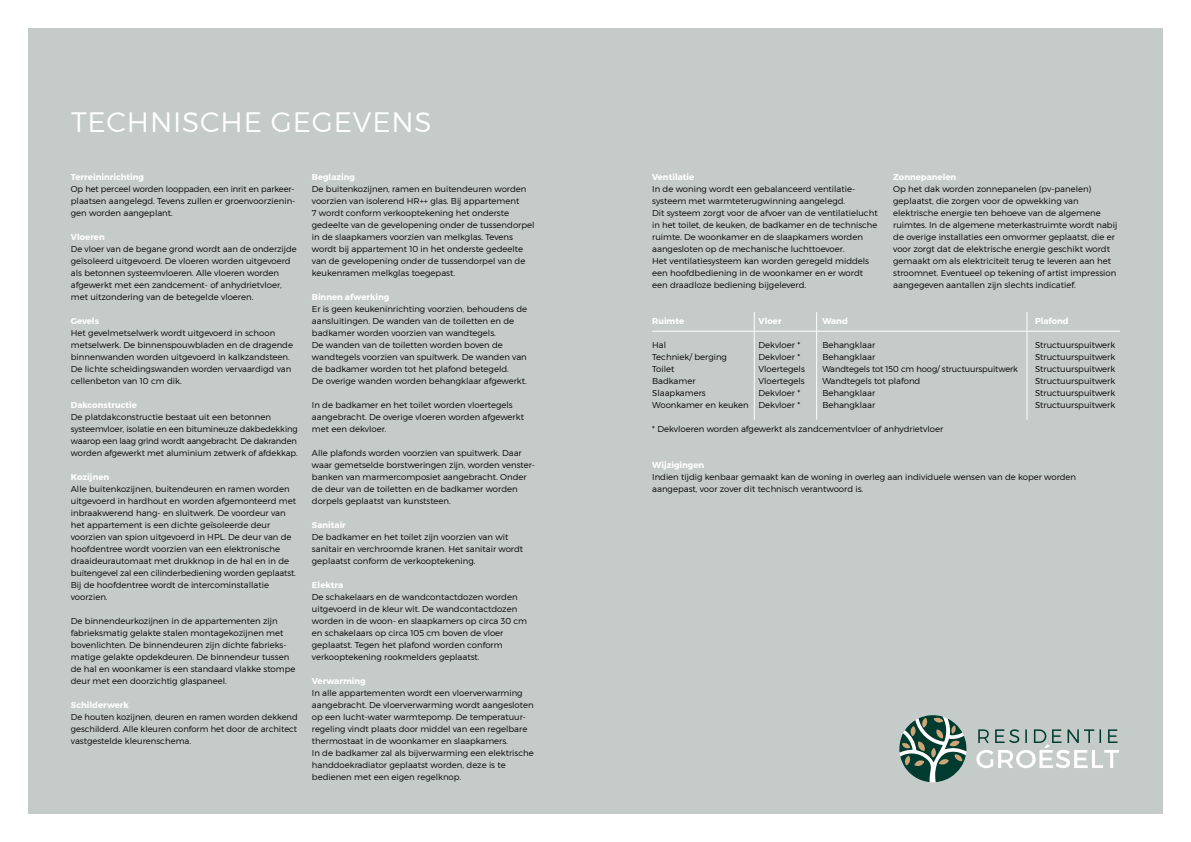
<style>
.page{position:relative;width:1191px;height:842px;background:#fff}
.page>*{position:absolute;margin:0;border:0;box-sizing:border-box;transform-origin:0 0}
.t1{font:300 28px "Montserrat";letter-spacing:.03em;color:#fff}
.t2{font:300 8.5px/12px "Montserrat";color:#000}
.t3{font:700 8.5px "Montserrat";color:#fff}
</style>
<div class="page">
<div style="left:595px;top:28px;width:567px;height:786px;background:#c5cbc9"></div>
<div style="left:28px;top:28px;width:567px;height:786px;background:#c5cbc9"></div>
<hr style="left:652px;top:331px;width:468px;height:1px;background:#fff">
<hr style="left:754px;top:312px;width:1px;height:108px;background:#fff">
<hr style="left:1026px;top:312px;width:1px;height:108px;background:#fff">
<hr style="left:816px;top:312px;width:1px;height:108px;background:#fff">
<svg style="left:899px;top:715px;width:67px;height:67px"></svg>
<svg style="left:976px;top:729px;width:143px;height:39px"></svg>
<h1 class="t1" style="left:71px;top:105px;width:362px">TECHNISCHE GEGEVENS</h1>
<p class="t3" style="left:71px;top:171px;width:75px">Terreininrichting</p>
<p class="t2" style="left:71px;top:183px;width:226px;text-align:justify">Op het perceel worden looppaden, een inrit en parkeer&shy;plaatsen aangelegd. Tevens zullen er groenvoorzienin&shy;gen worden aangeplant.</p>
<p class="t3" style="left:71px;top:231px;width:35px">Vloeren</p>
<p class="t2" style="left:71px;top:243px;width:227px">De vloer van de begane grond wordt aan de onderzijde geïsoleerd uitgevoerd. De vloeren worden uitgevoerd als betonnen systeemvloeren. Alle vloeren worden afgewerkt met een zandcement- of anhydrietvloer, met uitzondering van de betegelde vloeren.</p>
<p class="t3" style="left:71px;top:315px;width:30px">Gevels</p>
<p class="t2" style="left:71px;top:327px;width:224px">Het gevelmetselwerk wordt uitgevoerd in schoon metselwerk. De binnenspouwbladen en de dragende binnenwanden worden uitgevoerd in kalkzandsteen.<br>De lichte scheidingswanden worden vervaardigd van cellenbeton van 10 cm dik.</p>
<p class="t3" style="left:71px;top:400px;width:68px">Dakconstructie</p>
<p class="t2" style="left:71px;top:411px;width:228px">De platdakconstructie bestaat uit een betonnen systeemvloer, isolatie en een bitumineuze dakbedekking waarop een laag grind wordt aangebracht. De dakranden worden afgewerkt met aluminium zetwerk of afdekkap.</p>
<p class="t3" style="left:71px;top:471px;width:40px">Kozijnen</p>
<p class="t2" style="left:71px;top:483px;width:227px">Alle buitenkozijnen, buitendeuren en ramen worden uitgevoerd in hardhout en worden afgemonteerd met inbraakwerend hang- en sluitwerk. De voordeur van het appartement is een dichte geïsoleerde deur voorzien van spion uitgevoerd in HPL. De deur van de hoofdentree wordt voorzien van een elektronische draaideurautomaat met drukknop in de hal en in de buitengevel zal een cilinderbediening worden geplaatst.<br>Bij de hoofdentree wordt de intercominstallatie voorzien.</p>
<p class="t2" style="left:71px;top:615px;width:226px">De binnendeurkozijnen in de appartementen zijn fabrieksmatig gelakte stalen montagekozijnen met bovenlichten. De binnendeuren zijn dichte fabrieks&shy;matige gelakte opdekdeuren. De binnendeur tussen de hal en woonkamer is een standaard vlakke stompe deur met een doorzichtig glaspaneel.</p>
<p class="t3" style="left:71px;top:700px;width:60px">Schilderwerk</p>
<p class="t2" style="left:71px;top:711px;width:228px;text-align:justify">De houten kozijnen, deuren en ramen worden dekkend geschilderd. Alle kleuren conform het door de architect vastgestelde kleurenschema.</p>
<p class="t3" style="left:312px;top:171px;width:45px">Beglazing</p>
<p class="t2" style="left:312px;top:183px;width:224px">De buitenkozijnen, ramen en buitendeuren worden voorzien van isolerend HR++ glas. Bij appartement<br>7 wordt conform verkooptekening het onderste gedeelte van de gevelopening onder de tussendorpel in de slaapkamers voorzien van melkglas. Tevens wordt bij appartement 10 in het onderste gedeelte van de gevelopening onder de tussendorpel van de keukenramen melkglas toegepast.</p>
<p class="t3" style="left:312px;top:292px;width:79px">Binnen afwerking</p>
<p class="t2" style="left:312px;top:303px;width:217px">Er is geen keukeninrichting voorzien, behoudens de aansluitingen. De wanden van de toiletten en de badkamer worden voorzien van wandtegels.<br>De wanden van de toiletten worden boven de wandtegels voorzien van spuitwerk. De wanden van de badkamer worden tot het plafond betegeld.<br>De overige wanden worden behangklaar afgewerkt.</p>
<p class="t2" style="left:312px;top:399px;width:213px">In de badkamer en het toilet worden vloertegels aangebracht. De overige vloeren worden afgewerkt met een dekvloer.</p>
<p class="t2" style="left:312px;top:447px;width:225px">Alle plafonds worden voorzien van spuitwerk. Daar waar gemetselde borstweringen zijn, worden venster&shy;banken van marmercomposiet aangebracht. Onder de deur van de toiletten en de badkamer worden dorpels geplaatst van kunststeen.</p>
<p class="t3" style="left:312px;top:520px;width:36px">Sanitair</p>
<p class="t2" style="left:312px;top:531px;width:213px">De badkamer en het toilet zijn voorzien van wit sanitair en verchroomde kranen. Het sanitair wordt geplaatst conform de verkooptekening.</p>
<p class="t3" style="left:312px;top:580px;width:33px">Elektra</p>
<p class="t2" style="left:312px;top:591px;width:217px">De schakelaars en de wandcontactdozen worden uitgevoerd in de kleur wit. De wandcontactdozen worden in de woon- en slaapkamers op circa 30 cm en schakelaars op circa 105 cm boven de vloer geplaatst. Tegen het plafond worden conform verkooptekening rookmelders geplaatst.</p>
<p class="t3" style="left:312px;top:676px;width:55px">Verwarming</p>
<p class="t2" style="left:312px;top:687px;width:223px">In alle appartementen wordt een vloerverwarming aangebracht. De vloerverwarming wordt aangesloten op een lucht-water warmtepomp. De temperatuur&shy;regeling vindt plaats door middel van een regelbare thermostaat in de woonkamer en slaapkamers.<br>In de badkamer zal als bijverwarming een elektrische handdoekradiator geplaatst worden, deze is te bedienen met een eigen regelknop.</p>
<p class="t3" style="left:652px;top:171px;width:44px">Ventilatie</p>
<p class="t2" style="left:652px;top:183px;width:227px">In de woning wordt een gebalanceerd ventilatie&shy;systeem met warmteterugwinning aangelegd.<br>Dit systeem zorgt voor de afvoer van de ventilatielucht in het toilet, de keuken, de badkamer en de technische ruimte. De woonkamer en de slaapkamers worden aangesloten op de mechanische luchttoevoer.<br>Het ventilatiesysteem kan worden geregeld middels een hoofdbediening in de woonkamer en er wordt een draadloze bediening bijgeleverd.</p>
<p class="t3" style="left:893px;top:171px;width:65px">Zonnepanelen</p>
<p class="t2" style="left:893px;top:183px;width:225px">Op het dak worden zonnepanelen (pv-panelen) geplaatst, die zorgen voor de opwekking van elektrische energie ten behoeve van de algemene ruimtes. In de algemene meterkastruimte wordt nabij de overige installaties een omvormer geplaatst, die er voor zorgt dat de elektrische energie geschikt wordt gemaakt om als elektriciteit terug te leveren aan het stroomnet. Eventueel op tekening of artist impression aangegeven aantallen zijn slechts indicatief.</p>
<p class="t3" style="left:652px;top:316px;width:34px">Ruimte</p>
<p class="t3" style="left:758px;top:316px;width:25px">Vloer</p>
<p class="t3" style="left:822px;top:316px;width:27px">Wand</p>
<p class="t3" style="left:1035px;top:316px;width:35px">Plafond</p>
<p class="t2" style="left:652px;top:339px;width:16px">Hal</p>
<p class="t2" style="left:758px;top:339px;width:43px">Dekvloer *</p>
<p class="t2" style="left:822px;top:339px;width:54px">Behangklaar</p>
<p class="t2" style="left:1035px;top:339px;width:82px">Structuurspuitwerk</p>
<p class="t2" style="left:652px;top:351px;width:76px">Techniek/ berging</p>
<p class="t2" style="left:758px;top:351px;width:43px">Dekvloer *</p>
<p class="t2" style="left:822px;top:351px;width:54px">Behangklaar</p>
<p class="t2" style="left:1035px;top:351px;width:82px">Structuurspuitwerk</p>
<p class="t2" style="left:652px;top:363px;width:24px">Toilet</p>
<p class="t2" style="left:758px;top:363px;width:48px">Vloertegels</p>
<p class="t2" style="left:822px;top:363px;width:197px">Wandtegels tot 150 cm hoog/ structuurspuitwerk</p>
<p class="t2" style="left:1035px;top:363px;width:82px">Structuurspuitwerk</p>
<p class="t2" style="left:652px;top:375px;width:45px">Badkamer</p>
<p class="t2" style="left:758px;top:375px;width:48px">Vloertegels</p>
<p class="t2" style="left:822px;top:375px;width:100px">Wandtegels tot plafond</p>
<p class="t2" style="left:1035px;top:375px;width:82px">Structuurspuitwerk</p>
<p class="t2" style="left:652px;top:387px;width:55px">Slaapkamers</p>
<p class="t2" style="left:758px;top:387px;width:43px">Dekvloer *</p>
<p class="t2" style="left:822px;top:387px;width:54px">Behangklaar</p>
<p class="t2" style="left:1035px;top:387px;width:82px">Structuurspuitwerk</p>
<p class="t2" style="left:652px;top:399px;width:149px">Woonkamer en keuken Dekvloer *</p>
<p class="t2" style="left:822px;top:399px;width:54px">Behangklaar</p>
<p class="t2" style="left:1035px;top:399px;width:82px">Structuurspuitwerk</p>
<p class="t2" style="left:652px;top:423px;width:293px">* Dekvloeren worden afgewerkt als zandcementvloer of anhydrietvloer</p>
<p class="t3" style="left:652px;top:460px;width:54px">Wijzigingen</p>
<p class="t2" style="left:652px;top:471px;width:425px">Indien tijdig kenbaar gemaakt kan de woning in overleg aan individuele wensen van de koper worden aangepast, voor zover dit technisch verantwoord is.</p>
</div>
